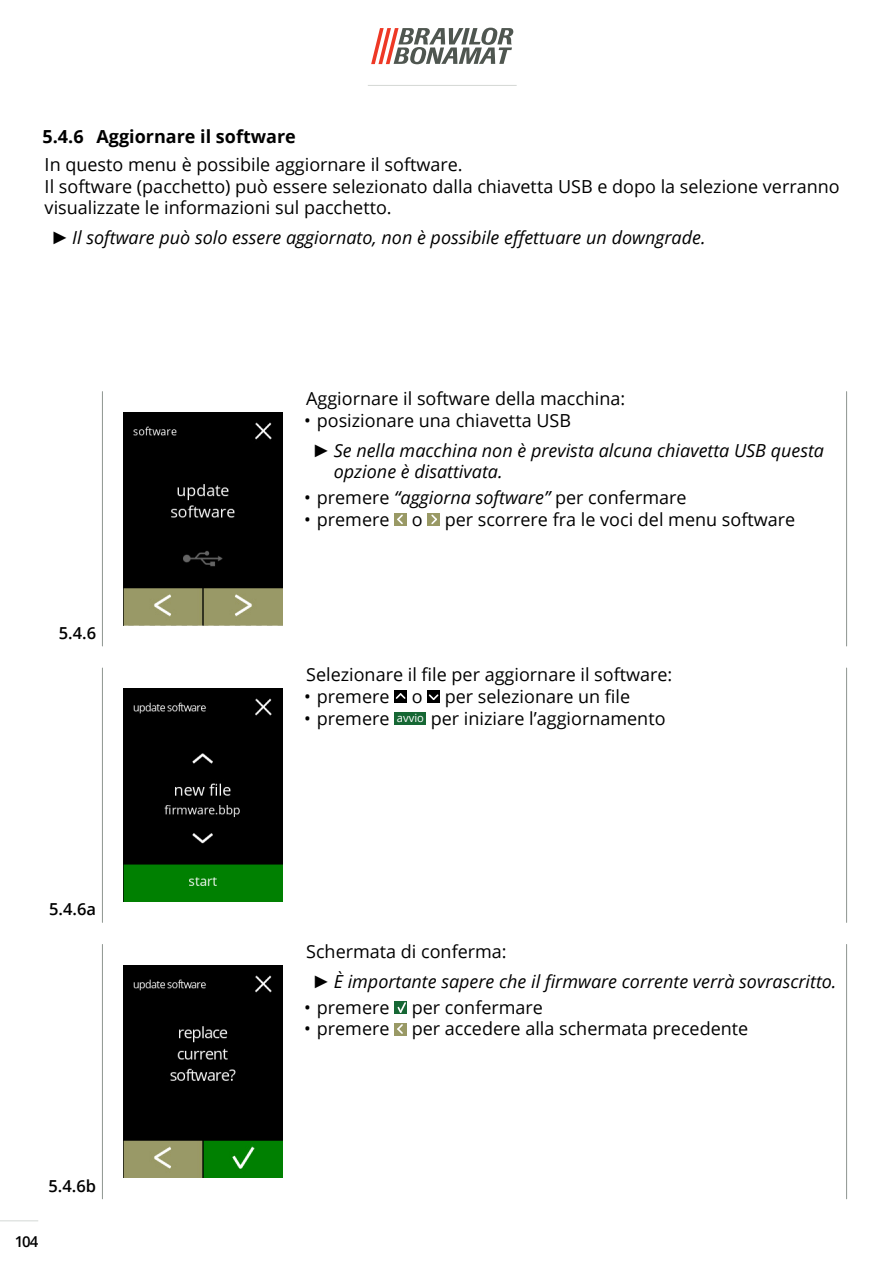
<style>
.page{position:relative;width:893px;height:1263px;background:#fff}
.page>*{position:absolute;margin:0;border:0;box-sizing:border-box;transform-origin:0 0}
.Body_text{font:18px/21.6px "Open Sans";color:#000}
.t1{font:italic 18px/21.6px "Open Sans";color:#000}
.t2{font:700 18px "Open Sans";color:#000}
.t3{font:600 16.5px "Open Sans";color:#000}
.t4{font:600 15px "Open Sans";color:#000}
.t5{font:11.25px "Open Sans";color:#fff}
.s1{font-family:"Arial"}
.s2{font-style:italic}
</style>
<div class="page">
<svg style="left:371px;top:28px;width:142px;height:36px"></svg>
<hr style="left:0;top:1220px;width:38px;height:1px;background:#d4d8d5">
<hr style="left:368px;top:85px;width:149px;height:1px;background:#d4d8d5">
<hr style="left:846px;top:944px;width:1px;height:255px;background:#8e9590">
<hr style="left:102px;top:944px;width:1px;height:255px;background:#8e9590">
<hr style="left:846px;top:668px;width:1px;height:254px;background:#8e9590">
<hr style="left:102px;top:668px;width:1px;height:254px;background:#8e9590">
<hr style="left:846px;top:392px;width:1px;height:254px;background:#8e9590">
<hr style="left:102px;top:392px;width:1px;height:254px;background:#8e9590">
<img style="left:123px;top:689px;width:160px;height:212px">
<img style="left:123px;top:965px;width:160px;height:213px">
<div style="left:394px;top:513px;width:13px;height:13px;background:#999965"></div>
<svg style="left:397px;top:514px;width:6px;height:11px"></svg>
<div style="left:427px;top:513px;width:13px;height:13px;background:#999965"></div>
<svg style="left:431px;top:514px;width:6px;height:11px"></svg>
<div style="left:394px;top:690px;width:13px;height:13px;background:#000"></div>
<svg style="left:395px;top:693px;width:11px;height:6px"></svg>
<div style="left:427px;top:690px;width:13px;height:13px;background:#000"></div>
<svg style="left:428px;top:694px;width:11px;height:6px"></svg>
<div style="left:394px;top:712px;width:32px;height:13px;background:#166734"></div>
<div style="left:394px;top:1001px;width:13px;height:13px;background:#166734"></div>
<svg style="left:397px;top:1002px;width:9px;height:11px"></svg>
<div style="left:394px;top:1023px;width:13px;height:12px;background:#999965"></div>
<svg style="left:397px;top:1024px;width:6px;height:10px"></svg>
<img style="left:123px;top:413px;width:160px;height:212px">
<p class="t2" style="left:43px;top:124px;width:255px">5.4.6 Aggiornare il software</p>
<p class="Body_text" style="left:45px;top:153px;width:420px">In questo menu è possibile aggiornare il software.</p>
<p class="Body_text" style="left:45px;top:175px;width:797px">Il software (pacchetto) può essere selezionato dalla chiavetta USB e dopo la selezione verranno visualizzate le informazioni sul pacchetto.</p>
<p class="t1" style="left:51px;top:227px;width:656px"><span class="s1">►</span> Il software può solo essere aggiornato, non è possibile effettuare un downgrade.</p>
<p class="t3" style="left:59px;top:621px;width:39px">5.4.6</p>
<p class="t3" style="left:49px;top:898px;width:48px">5.4.6a</p>
<p class="t3" style="left:49px;top:1174px;width:49px">5.4.6b</p>
<p class="t4" style="left:15px;top:1232px;width:25px">104</p>
<p class="Body_text" style="left:306px;top:387px;width:321px">Aggiornare il software della macchina:</p>
<p class="Body_text" style="left:304px;top:409px;width:268px">• posizionare una chiavetta USB</p>
<p class="t1" style="left:334px;top:439px;width:492px;text-indent:-21px"><span class="s1">►</span> Se nella macchina non è prevista alcuna chiavetta USB questa opzione è disattivata.</p>
<p class="Body_text" style="left:304px;top:486px;width:384px">• premere <span class="s2">“aggiorna software”</span> per confermare</p>
<p class="Body_text" style="left:304px;top:508px;width:493px">• premere o per scorrere fra le voci del menu software</p>
<p class="Body_text" style="left:306px;top:664px;width:368px">Selezionare il file per aggiornare il software:</p>
<p class="Body_text" style="left:304px;top:685px;width:328px">• premere o per selezionare un file</p>
<p class="Body_text" style="left:304px;top:707px;width:87px">• premere</p>
<p class="t5" style="left:397px;top:710px;width:28px">avvio</p>
<p class="Body_text" style="left:431px;top:707px;width:236px">per iniziare l’aggiornamento</p>
<p class="Body_text" style="left:306px;top:940px;width:202px">Schermata di conferma:</p>
<p class="t1" style="left:313px;top:970px;width:525px"><span class="s1">►</span> È importante sapere che il firmware corrente verrà sovrascritto.</p>
<p class="Body_text" style="left:304px;top:996px;width:241px">• premere per confermare</p>
<p class="Body_text" style="left:304px;top:1017px;width:446px">• premere per accedere alla schermata precedente</p>
</div>
